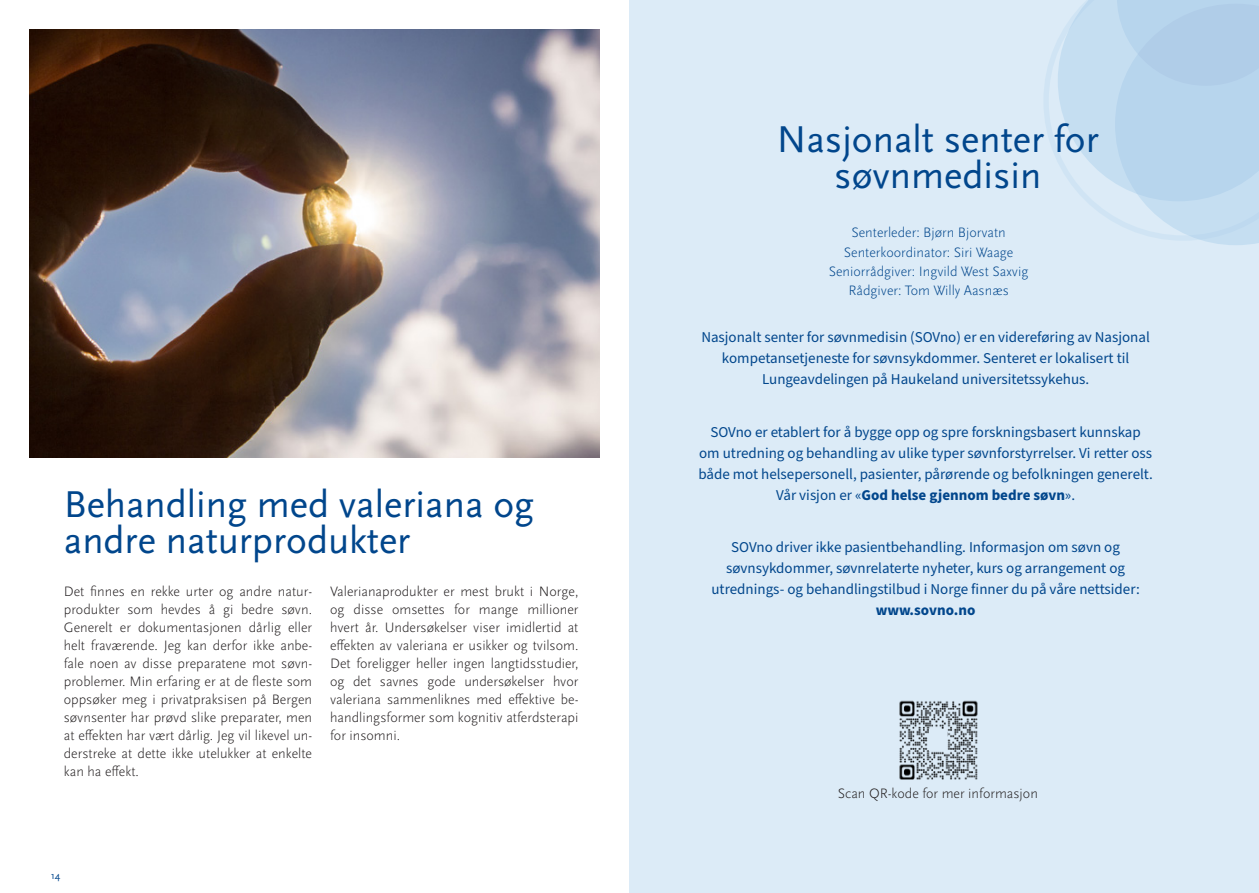
<style>
.page{position:relative;width:1259px;height:893px;background:#fff}
.page>*{position:absolute;margin:0;border:0;box-sizing:border-box;transform-origin:0 0}
.t1{font:39px/36px "Scala Sans Pro";color:#01468c}
.t2{font:15px/21px "Source Sans Pro";color:#01468c;text-align:center}
.t3{font:700 15px "Source Sans Pro";color:#01468c}
.t4{font:300 14.25px/18px "Scala Sans Pro";color:#231f20;text-align:justify}
.t5{font:300 14.25px/19.2px "Scala Sans Pro";color:#01468c;text-align:center}
.t6{font:10.5px "Scala Sans Pro";color:#01468c}
.s1{font-weight:700}
</style>
<div class="page">
<div style="left:629px;top:0;width:630px;height:893px;background:#dcebf7"></div>
<img style="left:30px;top:30px;width:570px;height:428px">
<svg style="left:1044px;top:0;width:215px;height:241px"></svg>
<img style="left:899px;top:700px;width:79px;height:79px">
<div style="left:929px;top:729px;width:18px;height:22px;background:#dcebf7"></div>
<h1 class="t1" style="left:64px;top:486px;width:471px">Behandling med valeriana og andre naturprodukter</h1>
<p class="t4" style="left:64px;top:582px;width:250px">Det finnes en rekke urter og andre natur&shy;produkter som hevdes å gi bedre søvn.<br>Generelt er dokumentasjonen dårlig eller helt fraværende. Jeg kan derfor ikke anbe&shy;fale noen av disse preparatene mot søvn&shy;problemer. Min erfaring er at de fleste som oppsøker meg i privatpraksisen på Bergen søvnsenter har prøvd slike preparater, men at effekten har vært dårlig. Jeg vil likevel un&shy;derstreke at dette ikke utelukker at enkelte kan ha effekt.</p>
<p class="t4" style="left:330px;top:582px;width:250px">Valerianaprodukter er mest brukt i Norge, og disse omsettes for mange millioner hvert år. Undersøkelser viser imidlertid at effekten av valeriana er usikker og tvilsom.<br>Det foreligger heller ingen langtidsstudier, og det savnes gode undersøkelser hvor valeriana sammenliknes med effektive be&shy;handlingsformer som kognitiv atferdsterapi for insomni.</p>
<p class="t6" style="left:51px;top:870px;width:11px">14</p>
<h1 class="t1" style="left:777px;top:121px;width:324px;text-align:center">Nasjonalt senter for søvnmedisin</h1>
<p class="t5" style="left:828px;top:223px;width:201px">Senterleder: Bjørn Bjorvatn<br>Senterkoordinator: Siri Waage<br>Seniorrådgiver: Ingvild West Saxvig<br>Rådgiver: Tom Willy Aasnæs</p>
<p class="t2" style="left:701px;top:327px;width:450px">Nasjonalt senter for søvnmedisin (SOVno) er en videreføring av Nasjonal kompetansetjeneste for søvnsykdommer. Senteret er lokalisert til<br>Lungeavdelingen på Haukeland universitetssykehus.</p>
<p class="t2" style="left:698px;top:422px;width:456px">SOVno er etablert for å bygge opp og spre forskningsbasert kunnskap om utredning og behandling av ulike typer søvnforstyrrelser. Vi retter oss både mot helsepersonell, pasienter, pårørende og befolkningen generelt.<br>Vår visjon er «<span class="s1">God helse gjennom bedre søvn</span>».</p>
<p class="t2" style="left:711px;top:537px;width:430px">SOVno driver ikke pasientbehandling. Informasjon om søvn og søvnsykdommer, søvnrelaterte nyheter, kurs og arrangement og utrednings- og behandlingstilbud i Norge finner du på våre nettsider:</p>
<p class="t3" style="left:875px;top:600px;width:101px">www.sovno.no</p>
<p class="t4" style="left:838px;top:784px;width:202px">Scan QR-kode for mer informasjon</p>
</div>
